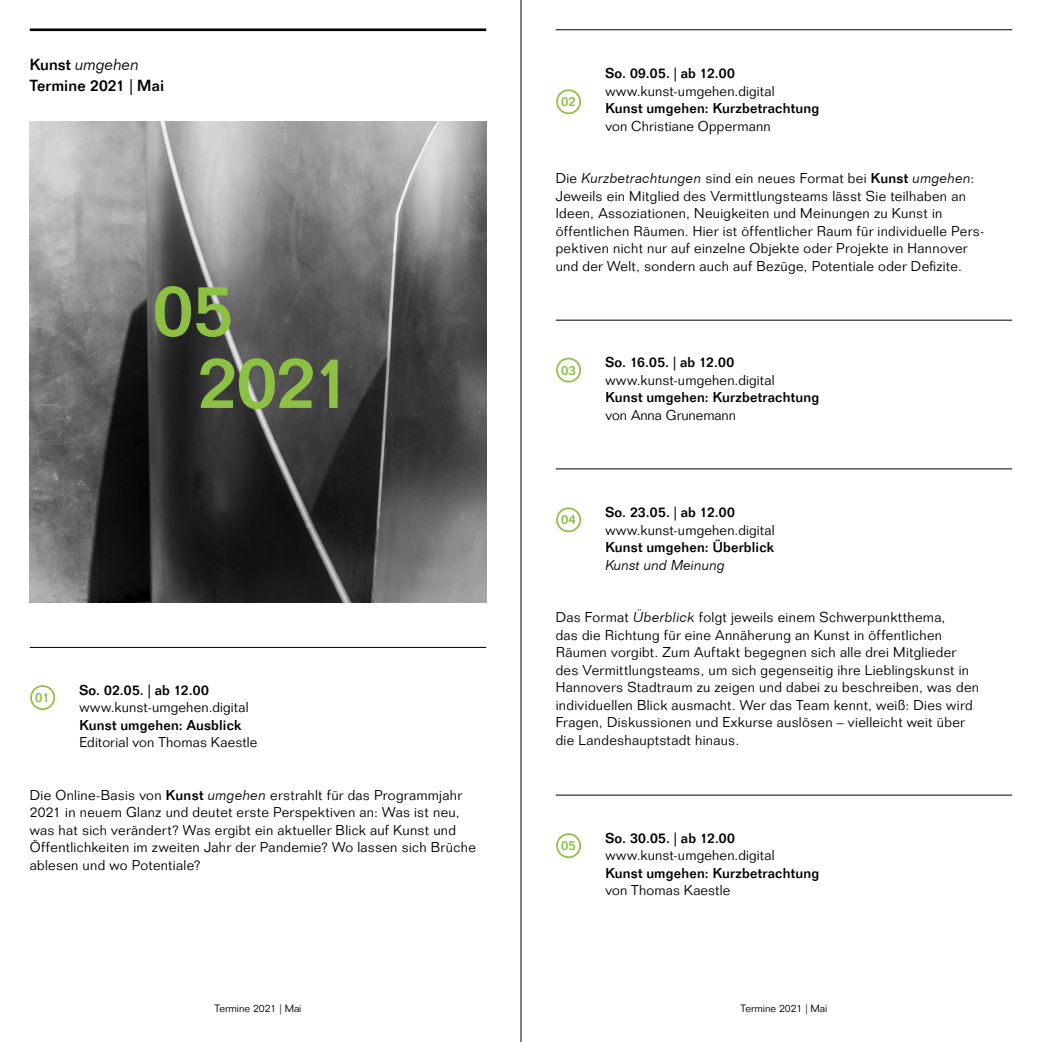
<style>
.page{position:relative;width:1042px;height:1042px;background:#fff}
.page>*{position:absolute;margin:0;border:0;box-sizing:border-box;transform-origin:0 0}
.t1{font:500 72.1px/72.1px "Folio Std";letter-spacing:-.01em;color:#8ec045}
.t2{font:500 15.75px "Folio Std";letter-spacing:.005em;color:#000}
.t3{font:italic 300 15.75px "Folio BT";color:#000}
.t4{font:300 14px/17.5px "Folio Std";letter-spacing:.02em;color:#000}
.t5{font:500 14px "Folio Std";letter-spacing:.015em;color:#000}
.t6{font:300 14px "Folio Std";color:#000}
.t7{font:italic 300 14px "Folio BT";color:#000}
.t8{font:500 13.12px "Folio Std";color:#8ec045}
.t9{font:300 10.5px "Folio Std";color:#000}
.s1{font-family:"Folio Std";font-weight:500;font-style:normal}
.s2{font-weight:500}
.s3{font-family:"Folio BT";font-style:italic}
</style>
<div class="page">
<hr style="left:556px;top:468px;width:456px;height:1px;background:#000">
<hr style="left:556px;top:794px;width:456px;height:1px;background:#000">
<hr style="left:556px;top:29px;width:456px;height:1px;background:#000">
<hr style="left:556px;top:320px;width:456px;height:1px;background:#000">
<img style="left:30px;top:121px;width:456px;height:482px">
<hr style="left:30px;top:28px;width:456px;height:3px;background:#000">
<hr style="left:30px;top:647px;width:456px;height:1px;background:#000">
<hr style="left:521px;top:0;width:1px;height:1042px;background:#000">
<div style="left:30px;top:685px;width:25px;height:25px;border:2px solid #8ec045;border-radius:50%"></div>
<div style="left:556px;top:89px;width:25px;height:25px;border:2px solid #8ec045;border-radius:50%"></div>
<div style="left:556px;top:358px;width:25px;height:24px;border:2px solid #8ec045;border-radius:50%"></div>
<div style="left:556px;top:507px;width:25px;height:25px;border:2px solid #8ec045;border-radius:50%"></div>
<div style="left:556px;top:833px;width:25px;height:25px;border:2px solid #8ec045;border-radius:50%"></div>
<p class="t3" style="left:30px;top:55px;width:111px"><span class="s1">Kunst</span> umgehen</p>
<p class="t2" style="left:30px;top:76px;width:136px">Termine 2021 | Mai</p>
<h1 class="t1" style="left:198px;top:274px;width:156px;text-indent:-45px">05<br>2021</h1>
<p class="t8" style="left:35px;top:689px;width:16px">01</p>
<p class="t5" style="left:79px;top:681px;width:131px">So. 02.05. | ab 12.00</p>
<p class="t4" style="left:79px;top:698px;width:171px">www.kunst-umgehen.digital</p>
<p class="t5" style="left:79px;top:716px;width:163px">Kunst umgehen: Ausblick</p>
<p class="t4" style="left:79px;top:733px;width:180px">Editorial von Thomas Kaestle</p>
<p class="t4" style="left:30px;top:786px;width:448px">Die Online-Basis von <span class="s2">Kunst</span> <span class="s3">umgehen</span> erstrahlt für das Programmjahr 2021 in neuem Glanz und deutet erste Perspektiven an: Was ist neu, was hat sich verändert? Was ergibt ein aktueller Blick auf Kunst und Öffentlichkeiten im zweiten Jahr der Pandemie? Wo lassen sich Brüche ablesen und wo Potentiale?</p>
<p class="t9" style="left:215px;top:1002px;width:88px">Termine 2021 | Mai</p>
<p class="t5" style="left:605px;top:65px;width:131px">So. 09.05. | ab 12.00</p>
<p class="t4" style="left:605px;top:82px;width:171px">www.kunst-umgehen.digital</p>
<p class="t5" style="left:605px;top:100px;width:215px">Kunst umgehen: Kurzbetrachtung</p>
<p class="t4" style="left:605px;top:117px;width:167px">von Christiane Oppermann</p>
<p class="t4" style="left:556px;top:169px;width:430px">Die <span class="s3">Kurzbetrachtungen</span> sind ein neues Format bei <span class="s2">Kunst</span> <span class="s3">umgehen</span>:<br>Jeweils ein Mitglied des Vermittlungsteams lässt Sie teilhaben an Ideen, Assoziationen, Neuigkeiten und Meinungen zu Kunst in öffentlichen Räumen. Hier ist öffentlicher Raum für individuelle Pers&shy;pektiven nicht nur auf einzelne Objekte oder Projekte in Hannover und der Welt, sondern auch auf Bezüge, Potentiale oder Defizite.</p>
<p class="t8" style="left:561px;top:94px;width:16px">02</p>
<p class="t8" style="left:561px;top:362px;width:16px">03</p>
<p class="t5" style="left:605px;top:354px;width:130px">So. 16.05. | ab 12.00</p>
<p class="t4" style="left:605px;top:371px;width:171px">www.kunst-umgehen.digital</p>
<p class="t5" style="left:605px;top:389px;width:215px">Kunst umgehen: Kurzbetrachtung</p>
<p class="t6" style="left:605px;top:406px;width:132px">von Anna Grunemann</p>
<p class="t5" style="left:605px;top:504px;width:131px">So. 23.05. | ab 12.00</p>
<p class="t4" style="left:605px;top:521px;width:171px">www.kunst-umgehen.digital</p>
<p class="t5" style="left:605px;top:539px;width:170px">Kunst umgehen: Überblick</p>
<p class="t7" style="left:605px;top:556px;width:121px">Kunst und Meinung</p>
<p class="t4" style="left:556px;top:608px;width:425px">Das Format <span class="s3">Überblick</span> folgt jeweils einem Schwerpunktthema,<br>das die Richtung für eine Annäherung an Kunst in öffentlichen Räumen vorgibt. Zum Auftakt begegnen sich alle drei Mitglieder des Vermittlungsteams, um sich gegenseitig ihre Lieblingskunst in Hannovers Stadtraum zu zeigen und dabei zu beschreiben, was den individuellen Blick ausmacht. Wer das Team kennt, weiß: Dies wird Fragen, Diskussionen und Exkurse auslösen – vielleicht weit über die Landeshauptstadt hinaus.</p>
<p class="t8" style="left:561px;top:512px;width:16px">04</p>
<p class="t8" style="left:561px;top:837px;width:16px">05</p>
<p class="t5" style="left:605px;top:829px;width:131px">So. 30.05. | ab 12.00</p>
<p class="t4" style="left:605px;top:847px;width:171px">www.kunst-umgehen.digital</p>
<p class="t5" style="left:605px;top:864px;width:215px">Kunst umgehen: Kurzbetrachtung</p>
<p class="t4" style="left:605px;top:882px;width:127px">von Thomas Kaestle</p>
<p class="t9" style="left:740px;top:1002px;width:88px">Termine 2021 | Mai</p>
</div>
